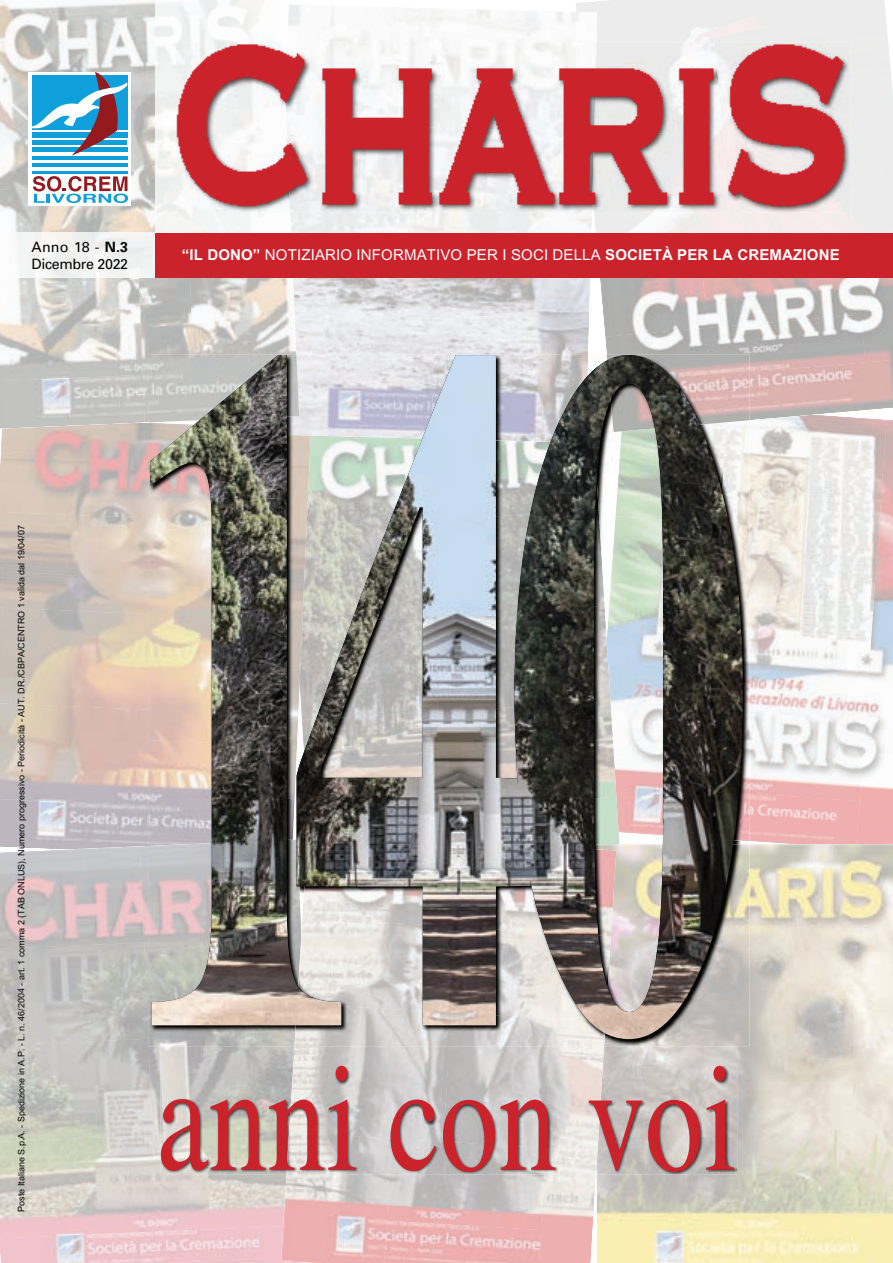
<style>
.page{position:relative;width:893px;height:1263px;background:#fff}
.page>*{position:absolute;margin:0;border:0;box-sizing:border-box;transform-origin:0 0}
.t1{font:152.55px "Times";color:#cb232c;scale:.77 1}
.t2{font:15px "M Arial";letter-spacing:.01em;color:#fff}
.t3{font:14.25px/17.1px "Univers";letter-spacing:-.025em;color:#040503}
.t4{font:9px "M Arial";color:#040503}
.s1{font-weight:700}
</style>
<div class="page">
<img style="left:749px;top:420px;width:114px;height:85px">
<img style="left:863px;top:420px;width:30px;height:333px">
<img style="left:749px;top:505px;width:131px;height:105px">
<img style="left:749px;top:601px;width:124px;height:105px">
<img style="left:749px;top:697px;width:117px;height:96px">
<img style="left:856px;top:753px;width:37px;height:91px">
<img style="left:749px;top:793px;width:111px;height:51px">
<img style="left:0;top:703px;width:149px;height:95px">
<img style="left:0;top:798px;width:149px;height:48px">
<img style="left:0;top:846px;width:140px;height:96px">
<img style="left:140px;top:846px;width:61px;height:283px">
<img style="left:0;top:942px;width:148px;height:97px">
<img style="left:0;top:1039px;width:153px;height:96px">
<img style="left:201px;top:1046px;width:92px;height:20px">
<img style="left:0;top:1135px;width:152px;height:90px">
<img style="left:152px;top:1129px;width:129px;height:96px">
<img style="left:0;top:1225px;width:281px;height:38px">
<img style="left:861px;top:277px;width:32px;height:82px">
<img style="left:596px;top:277px;width:103px;height:53px">
<img style="left:699px;top:277px;width:162px;height:37px">
<img style="left:605px;top:314px;width:260px;height:45px">
<img style="left:749px;top:359px;width:144px;height:61px">
<img style="left:296px;top:277px;width:143px;height:34px">
<img style="left:439px;top:277px;width:152px;height:34px">
<img style="left:296px;top:311px;width:293px;height:43px">
<img style="left:0;top:0;width:128px;height:88px">
<img style="left:126px;top:0;width:29px;height:41px">
<img style="left:128px;top:38px;width:60px;height:287px">
<img style="left:0;top:88px;width:134px;height:96px">
<img style="left:0;top:184px;width:138px;height:95px">
<img style="left:188px;top:277px;width:108px;height:77px">
<img style="left:0;top:279px;width:143px;height:96px">
<img style="left:140px;top:325px;width:56px;height:98px">
<img style="left:0;top:375px;width:145px;height:54px">
<img style="left:749px;top:844px;width:103px;height:191px">
<img style="left:852px;top:844px;width:41px;height:419px">
<img style="left:604px;top:1035px;width:248px;height:47px">
<img style="left:699px;top:1082px;width:153px;height:181px">
<img style="left:597px;top:1175px;width:102px;height:88px">
<img style="left:293px;top:1046px;width:311px;height:20px">
<img style="left:390px;top:1175px;width:148px;height:45px">
<img style="left:538px;top:1175px;width:58px;height:88px">
<img style="left:281px;top:1175px;width:109px;height:88px">
<img style="left:384px;top:1220px;width:157px;height:43px">
<div style="left:852px;top:27px;width:39px;height:51px;background:#ebeceb"></div>
<img style="left:155px;top:46px;width:13px;height:187px">
<svg style="left:29px;top:72px;width:102px;height:133px"></svg>
<hr style="left:32px;top:156px;width:95px;height:3px;background:#0f9fdb">
<hr style="left:32px;top:164px;width:95px;height:3px;background:#0f9fdb">
<hr style="left:32px;top:172px;width:96px;height:2px;background:#0f9fdb">
<svg style="left:32px;top:72px;width:95px;height:84px"></svg>
<svg style="left:33px;top:176px;width:95px;height:27px"></svg>
<img style="left:168px;top:19px;width:684px;height:214px">
<img style="left:0;top:233px;width:155px;height:44px">
<div style="left:155px;top:233px;width:738px;height:44px;background:#cb232c"></div>
<img style="left:743px;top:432px;width:6px;height:248px">
<img style="left:743px;top:680px;width:6px;height:161px">
<img style="left:149px;top:945px;width:105px;height:101px">
<img style="left:607px;top:354px;width:142px;height:78px">
<img style="left:149px;top:354px;width:150px;height:68px">
<img style="left:606px;top:844px;width:143px;height:202px">
<img style="left:294px;top:1039px;width:312px;height:7px">
<img style="left:150px;top:355px;width:593px;height:684px">
<img style="left:160px;top:1066px;width:129px;height:109px">
<img style="left:598px;top:1066px;width:139px;height:109px">
<img style="left:289px;top:1066px;width:154px;height:66px">
<img style="left:443px;top:1066px;width:160px;height:85px">
<img style="left:286px;top:1132px;width:312px;height:43px">
<h3 class="t3" style="left:32px;top:240px;width:98px">Anno 18 - <span class="s1">N.3<br></span>Dicembre 2022</h3>
<h2 class="t2" style="left:182px;top:249px;width:659px"><span class="s1">“IL DONO”</span> NOTIZIARIO INFORMATIVO PER I SOCI DELLA <span class="s1">SOCIETÀ PER LA CREMAZIONE</span></h2>
<p class="t4" style="left:18px;top:1212px;width:688px;rotate:-90deg">Poste Italiane S.p.A. - Spedizione in A.P. - L. n. 46/2004 - art. 1 comma 2 (TAB ONLUS), Numero progressivo - Periodicità - AUT. DR./CBPA/CENTRO 1 valida dal 19/04/07</p>
<h1 class="t1" style="left:157px;top:1055px;width:754px">anni con voi</h1>
</div>
